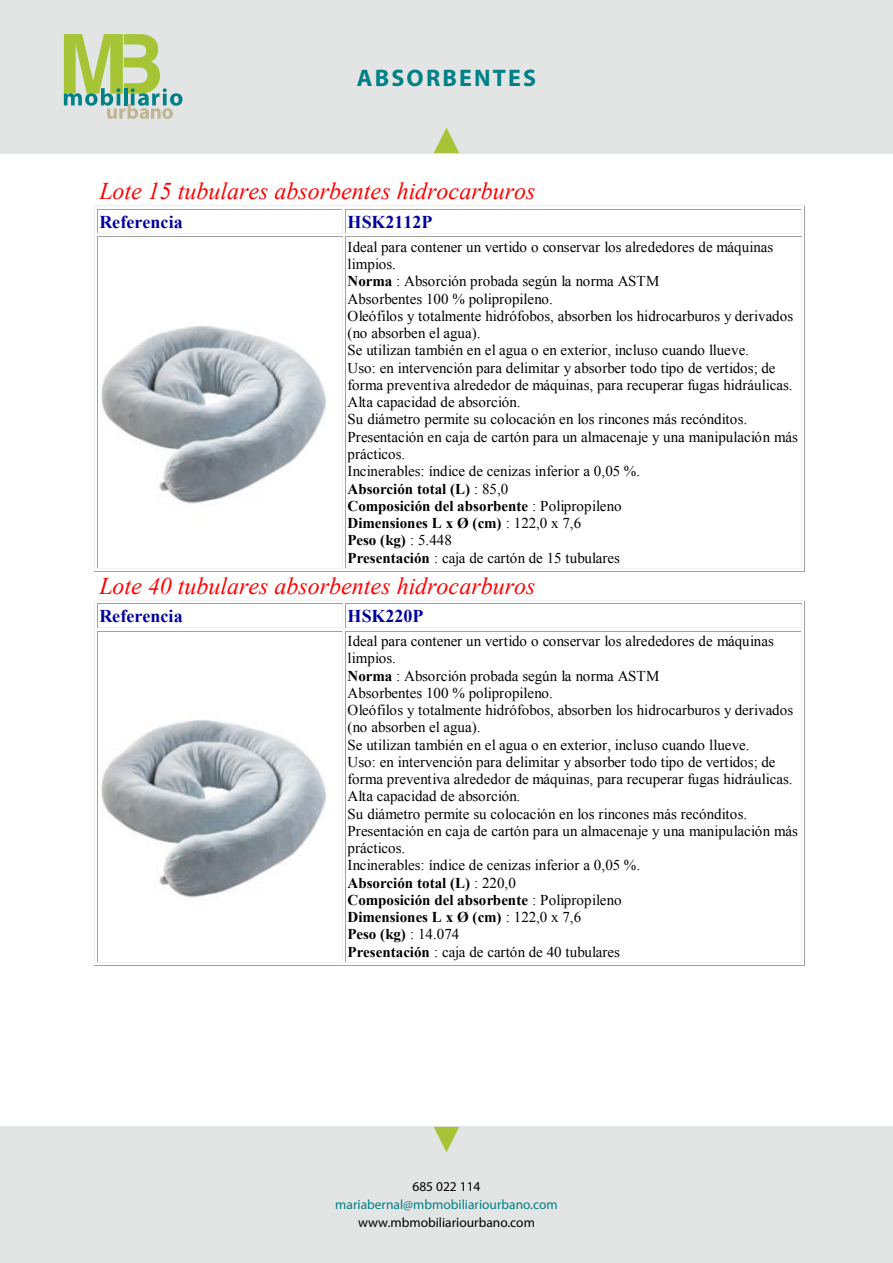
<style>
.page{position:relative;width:893px;height:1263px;background:#fff}
.page>*{position:absolute;margin:0;border:0;box-sizing:border-box;transform-origin:0 0}
.t1{font:italic 24px "Times New Roman";color:#f00}
.t2{font:700 24px "Myriad Pro";letter-spacing:.09em;color:#008087}
.t3{font:700 18px "Times New Roman";color:#0000a0}
.t4{font:15px/17.2px "Times New Roman";color:#000}
.t5{font:13.5px "Myriad Pro";color:#000}
.t6{font:13.5px "Myriad Pro";color:#008087}
.s1{font-weight:700}
</style>
<div class="page">
<div style="left:0;top:0;width:893px;height:153px;background:#e3e4e4"></div>
<div style="left:0;top:1127px;width:893px;height:136px;background:#e3e4e4"></div>
<svg style="left:64px;top:34px;width:118px;height:85px"></svg>
<svg style="left:434px;top:1127px;width:25px;height:25px"></svg>
<svg style="left:434px;top:128px;width:25px;height:25px"></svg>
<hr style="left:95px;top:205px;width:249px;height:1px;background:#f0f0f0">
<hr style="left:345px;top:205px;width:459px;height:1px;background:#f0f0f0">
<hr style="left:98px;top:209px;width:244px;height:1px;background:#a0a0a0">
<hr style="left:98px;top:233px;width:244px;height:1px;background:#f0f0f0">
<hr style="left:346px;top:209px;width:455px;height:1px;background:#a0a0a0">
<hr style="left:346px;top:233px;width:455px;height:1px;background:#f0f0f0">
<svg style="left:94px;top:205px;width:4px;height:33px"></svg>
<hr style="left:98px;top:236px;width:244px;height:1px;background:#a0a0a0">
<hr style="left:98px;top:568px;width:244px;height:1px;background:#f0f0f0">
<hr style="left:97px;top:237px;width:1px;height:331px;background:#a0a0a0">
<hr style="left:342px;top:237px;width:1px;height:331px;background:#f0f0f0">
<hr style="left:94px;top:238px;width:1px;height:333px;background:#f0f0f0">
<hr style="left:95px;top:571px;width:249px;height:1px;background:#a0a0a0">
<svg style="left:342px;top:205px;width:4px;height:32px"></svg>
<hr style="left:346px;top:236px;width:455px;height:1px;background:#a0a0a0">
<svg style="left:801px;top:205px;width:4px;height:33px"></svg>
<hr style="left:346px;top:568px;width:455px;height:1px;background:#f0f0f0">
<hr style="left:345px;top:237px;width:1px;height:331px;background:#a0a0a0">
<hr style="left:801px;top:237px;width:1px;height:331px;background:#f0f0f0">
<hr style="left:345px;top:571px;width:459px;height:1px;background:#a0a0a0">
<hr style="left:804px;top:238px;width:1px;height:333px;background:#a0a0a0">
<hr style="left:95px;top:600px;width:249px;height:1px;background:#f0f0f0">
<hr style="left:345px;top:600px;width:459px;height:1px;background:#f0f0f0">
<hr style="left:98px;top:603px;width:244px;height:1px;background:#a0a0a0">
<hr style="left:98px;top:627px;width:244px;height:1px;background:#f0f0f0">
<hr style="left:346px;top:603px;width:455px;height:1px;background:#a0a0a0">
<hr style="left:346px;top:627px;width:455px;height:1px;background:#f0f0f0">
<svg style="left:94px;top:600px;width:4px;height:33px"></svg>
<hr style="left:98px;top:631px;width:244px;height:1px;background:#a0a0a0">
<hr style="left:98px;top:962px;width:244px;height:1px;background:#f0f0f0">
<hr style="left:97px;top:631px;width:1px;height:331px;background:#a0a0a0">
<hr style="left:342px;top:631px;width:1px;height:331px;background:#f0f0f0">
<hr style="left:94px;top:633px;width:1px;height:332px;background:#f0f0f0">
<hr style="left:95px;top:965px;width:249px;height:1px;background:#a0a0a0">
<svg style="left:342px;top:600px;width:4px;height:28px"></svg>
<hr style="left:346px;top:631px;width:455px;height:1px;background:#a0a0a0">
<svg style="left:801px;top:600px;width:4px;height:33px"></svg>
<hr style="left:346px;top:962px;width:455px;height:1px;background:#f0f0f0">
<hr style="left:345px;top:631px;width:1px;height:331px;background:#a0a0a0">
<hr style="left:801px;top:631px;width:1px;height:331px;background:#f0f0f0">
<hr style="left:345px;top:965px;width:459px;height:1px;background:#a0a0a0">
<hr style="left:804px;top:633px;width:1px;height:332px;background:#a0a0a0">
<img style="left:102px;top:326px;width:225px;height:178px">
<img style="left:102px;top:720px;width:225px;height:178px">
<h1 class="t2" style="left:357px;top:62px;width:181px">ABSORBENTES</h1>
<h1 class="t1" style="left:99px;top:175px;width:437px">Lote 15 tubulares absorbentes hidrocarburos</h1>
<p class="t3" style="left:99px;top:209px;width:85px">Referencia</p>
<p class="t3" style="left:348px;top:209px;width:86px">HSK2112P</p>
<p class="t4" style="left:348px;top:238px;width:452px">Ideal para contener un vertido o conservar los alrededores de máquinas limpios.<br><span class="s1">Norma</span> : Absorción probada según la norma ASTM<br>Absorbentes 100 % polipropileno.<br>Oleófilos y totalmente hidrófobos, absorben los hidrocarburos y derivados (no absorben el agua).<br>Se utilizan también en el agua o en exterior, incluso cuando llueve.<br>Uso: en intervención para delimitar y absorber todo tipo de vertidos; de forma preventiva alrededor de máquinas, para recuperar fugas hidráulicas.<br>Alta capacidad de absorción.<br>Su diámetro permite su colocación en los rincones más recónditos.<br>Presentación en caja de cartón para un almacenaje y una manipulación más prácticos.<br>Incinerables: índice de cenizas inferior a 0,05 %.<br><span class="s1">Absorción total (L)</span> : 85,0<br><span class="s1">Composición del absorbente</span> : Polipropileno<br><span class="s1">Dimensiones L x Ø (cm)</span> : 122,0 x 7,6<br><span class="s1">Peso (kg)</span> : 5.448<br><span class="s1">Presentación</span> : caja de cartón de 15 tubulares</p>
<h1 class="t1" style="left:99px;top:569px;width:437px">Lote 40 tubulares absorbentes hidrocarburos</h1>
<p class="t3" style="left:99px;top:603px;width:85px">Referencia</p>
<p class="t3" style="left:348px;top:603px;width:77px">HSK220P</p>
<p class="t4" style="left:348px;top:632px;width:452px">Ideal para contener un vertido o conservar los alrededores de máquinas limpios.<br><span class="s1">Norma</span> : Absorción probada según la norma ASTM<br>Absorbentes 100 % polipropileno.<br>Oleófilos y totalmente hidrófobos, absorben los hidrocarburos y derivados (no absorben el agua).<br>Se utilizan también en el agua o en exterior, incluso cuando llueve.<br>Uso: en intervención para delimitar y absorber todo tipo de vertidos; de forma preventiva alrededor de máquinas, para recuperar fugas hidráulicas.<br>Alta capacidad de absorción.<br>Su diámetro permite su colocación en los rincones más recónditos.<br>Presentación en caja de cartón para un almacenaje y una manipulación más prácticos.<br>Incinerables: índice de cenizas inferior a 0,05 %.<br><span class="s1">Absorción total (L)</span> : 220,0<br><span class="s1">Composición del absorbente</span> : Polipropileno<br><span class="s1">Dimensiones L x Ø (cm)</span> : 122,0 x 7,6<br><span class="s1">Peso (kg)</span> : 14.074<br><span class="s1">Presentación</span> : caja de cartón de 40 tubulares</p>
<p class="t5" style="left:412px;top:1178px;width:70px">685 022 114</p>
<p class="t6" style="left:335px;top:1196px;width:224px">mariabernal@mbmobiliariourbano.com</p>
<p class="t5" style="left:358px;top:1214px;width:178px">www.mbmobiliariourbano.com</p>
</div>
